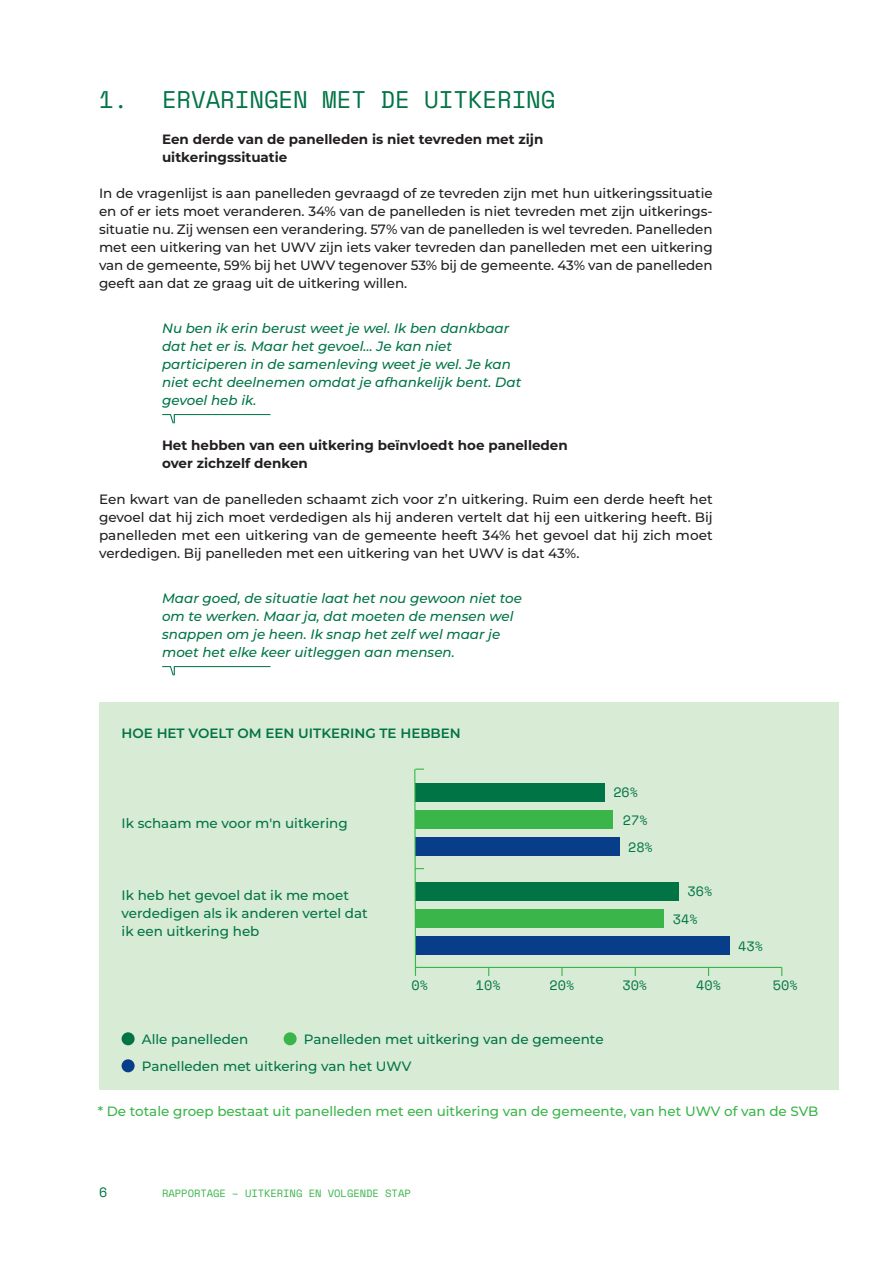
<style>
.page{position:relative;width:893px;height:1263px;background:#fff}
.page>*{position:absolute;margin:0;border:0;box-sizing:border-box;transform-origin:0 0}
.t1{font:24px "Space Mono";letter-spacing:-.005em;color:#017446}
.Copy{font:500 13.5px/18px "Montserrat";letter-spacing:-.005em;color:#231f20;text-align:justify}
.t2{font:italic 500 13.5px/18px "Montserrat";color:#017446}
.Kader{font:500 13.5px/18px "Montserrat";color:#017446}
.t3{font:700 13.5px/18px "Montserrat";color:#231f20}
.Kader-2{font:500 13.5px "Montserrat";color:#3ab54a}
.Infographics_Mono{font:13.5px "Space Mono";color:#017446}
.Kader-3{font:600 13.5px "Montserrat";color:#017446}
.t4{font:10.5px "Space Mono";letter-spacing:-.005em;color:#3ab54a}
</style>
<div class="page">
<div style="left:99px;top:702px;width:740px;height:387px;background:#d8ebd4"></div>
<div style="left:415px;top:783px;width:190px;height:18px;background:#017446"></div>
<div style="left:415px;top:882px;width:263px;height:18px;background:#017446"></div>
<div style="left:415px;top:810px;width:198px;height:18px;background:#3ab54a"></div>
<div style="left:415px;top:909px;width:249px;height:18px;background:#3ab54a"></div>
<div style="left:415px;top:837px;width:205px;height:18px;background:#083e89"></div>
<div style="left:415px;top:936px;width:315px;height:18px;background:#083e89"></div>
<hr style="left:415px;top:967px;width:367px;height:1px;background:#3ab54a">
<svg style="left:414px;top:768px;width:11px;height:208px"></svg>
<svg style="left:561px;top:968px;width:2px;height:8px"></svg>
<div style="left:122px;top:1032px;width:13px;height:13px;background:#017446;border-radius:50%"></div>
<div style="left:284px;top:1032px;width:13px;height:13px;background:#3ab54a;border-radius:50%"></div>
<div style="left:122px;top:1059px;width:13px;height:13px;background:#083e89;border-radius:50%"></div>
<svg style="left:162px;top:414px;width:109px;height:9px"></svg>
<svg style="left:162px;top:666px;width:109px;height:9px"></svg>
<h1 class="t1" style="left:99px;top:82px;width:458px">1. ERVARINGEN MET DE UITKERING</h1>
<h2 class="t3" style="left:162px;top:130px;width:383px">Een derde van de panelleden is niet tevreden met zijn uitkeringssituatie</h2>
<p class="Copy" style="left:99px;top:184px;width:615px">In de vragenlijst is aan panelleden gevraagd of ze tevreden zijn met hun uitkeringssituatie en of er iets moet veranderen. 34% van de panelleden is niet tevreden met zijn uitkerings&shy;situatie nu. Zij wensen een verandering. 57% van de panelleden is wel tevreden. Panelleden met een uitkering van het UWV zijn iets vaker tevreden dan panelleden met een uitkering van de gemeente, 59% bij het UWV tegenover 53% bij de gemeente. 43% van de panelleden geeft aan dat ze graag uit de uitkering willen.</p>
<p class="t2" style="left:162px;top:319px;width:361px">Nu ben ik erin berust weet je wel. Ik ben dankbaar dat het er is. Maar het gevoel… Je kan niet participeren in de samenleving weet je wel. Je kan niet echt deelnemen omdat je afhankelijk bent. Dat gevoel heb ik.</p>
<h2 class="t3" style="left:162px;top:436px;width:407px">Het hebben van een uitkering beïnvloedt hoe panelleden over zichzelf denken</h2>
<p class="Copy" style="left:99px;top:490px;width:615px">Een kwart van de panelleden schaamt zich voor z’n uitkering. Ruim een derde heeft het gevoel dat hij zich moet verdedigen als hij anderen vertelt dat hij een uitkering heeft. Bij panelleden met een uitkering van de gemeente heeft 34% het gevoel dat hij zich moet verdedigen. Bij panelleden met een uitkering van het UWV is dat 43%.</p>
<p class="t2" style="left:162px;top:589px;width:361px">Maar goed, de situatie laat het nou gewoon niet toe om te werken. Maar ja, dat moeten de mensen wel snappen om je heen. Ik snap het zelf wel maar je moet het elke keer uitleggen aan mensen.</p>
<p class="Kader-3" style="left:122px;top:724px;width:341px">HOE HET VOELT OM EEN UITKERING TE HEBBEN</p>
<p class="Kader" style="left:122px;top:814px;width:228px">Ik schaam me voor m'n uitkering</p>
<p class="Kader" style="left:122px;top:886px;width:248px">Ik heb het gevoel dat ik me moet verdedigen als ik anderen vertel dat ik een uitkering heb</p>
<p class="Infographics_Mono" style="left:613px;top:782px;width:26px">26%</p>
<p class="Infographics_Mono" style="left:623px;top:810px;width:26px">27%</p>
<p class="Infographics_Mono" style="left:628px;top:837px;width:26px">28%</p>
<p class="Infographics_Mono" style="left:687px;top:881px;width:26px">36%</p>
<p class="Infographics_Mono" style="left:673px;top:909px;width:26px">34%</p>
<p class="Infographics_Mono" style="left:412px;top:975px;width:18px">0%</p>
<p class="Infographics_Mono" style="left:476px;top:975px;width:26px">10%</p>
<p class="Infographics_Mono" style="left:550px;top:975px;width:26px">20%</p>
<p class="Infographics_Mono" style="left:622px;top:975px;width:26px">30%</p>
<p class="Infographics_Mono" style="left:696px;top:975px;width:26px">40%</p>
<p class="Infographics_Mono" style="left:738px;top:936px;width:26px">43%</p>
<p class="Infographics_Mono" style="left:773px;top:975px;width:26px">50%</p>
<p class="Kader" style="left:142px;top:1030px;width:108px">Alle panelleden</p>
<p class="Kader" style="left:304px;top:1030px;width:301px">Panelleden met uitkering van de gemeente</p>
<p class="Kader" style="left:142px;top:1057px;width:271px">Panelleden met uitkering van het UWV</p>
<p class="Kader-2" style="left:98px;top:1102px;width:722px">* De totale groep bestaat uit panelleden met een uitkering van de gemeente, van het UWV of van de SVB</p>
<p class="Infographics_Mono" style="left:99px;top:1182px;width:10px">6</p>
<p class="t4" style="left:162px;top:1186px;width:250px">RAPPORTAGE – UITKERING EN VOLGENDE STAP</p>
</div>
